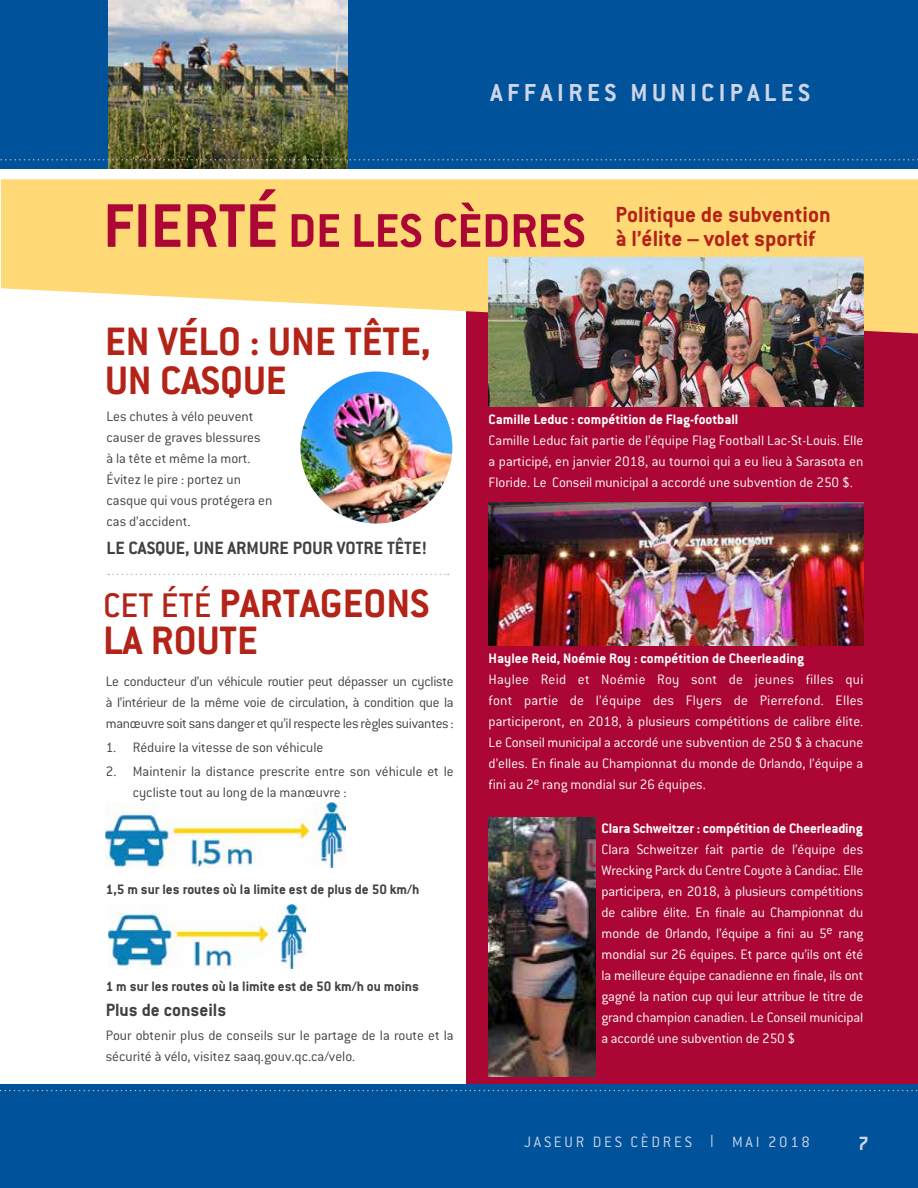
<style>
.page{position:relative;width:918px;height:1188px;background:#fff}
.page>*{position:absolute;margin:0;border:0;box-sizing:border-box;transform-origin:0 0}
.t1{font:700 51.9px "Conduit ITC";color:#ab0634}
.t2{font:700 43.5px/39.6px "Conduit ITC";color:#b32317}
.t3{font:700 27px "Conduit ITC";letter-spacing:.165em;color:#cfd5e9}
.t4{font:700 24px/24px "Conduit ITC";color:#b32317}
.t5{font:700 21px "Conduit ITC";color:#cfd5e9}
.t6{font:700 19.5px "Conduit ITC";color:#414042}
.t7{font:300 16.5px "Conduit ITC";letter-spacing:.165em;color:#cfd5e9}
.t8{font:300 15px/21px "Conduit ITC";color:#fff;text-align:justify}
.t9{font:300 15px/21px "Conduit ITC";color:#414042}
.t10{font:700 15px "Conduit ITC";color:#fff}
.t11{font:700 15px "Conduit ITC";color:#414042}
.s1{font-size:67.5px}
.s2{font-weight:500;font-size:37.5px}
.s3{font-family:"Helvetica"}
</style>
<div class="page">
<div style="left:466px;top:253px;width:452px;height:851px;background:#ab0634"></div>
<div style="left:0;top:0;width:918px;height:169px;background:#00539b"></div>
<img style="left:108px;top:0;width:239px;height:169px">
<svg style="left:0;top:159px;width:918px;height:2px"></svg>
<div style="left:0;top:1084px;width:918px;height:104px;background:#00539b"></div>
<svg style="left:0;top:1090px;width:918px;height:1px"></svg>
<svg style="left:108px;top:574px;width:341px;height:1px"></svg>
<svg style="left:1px;top:179px;width:917px;height:155px;background:#fedd89"></svg>
<img style="left:300px;top:372px;width:152px;height:152px;border-radius:76px">
<img style="left:108px;top:905px;width:197px;height:64px">
<img style="left:105px;top:803px;width:240px;height:64px">
<img style="left:489px;top:258px;width:374px;height:149px">
<img style="left:489px;top:502px;width:374px;height:143px">
<img style="left:489px;top:818px;width:106px;height:259px">
<h3 class="t3" style="left:491px;top:76px;width:321px">AFFAIRES MUNICIPALES</h3>
<h1 class="t1" style="left:103px;top:200px;width:484px"><span class="s1">FIERTÉ</span> DE LES CÈDRES</h1>
<h2 class="t2" style="left:105px;top:321px;width:327px">EN VÉLO : UNE TÊTE,<br>UN CASQUE</h2>
<h3 class="t4" style="left:616px;top:202px;width:217px">Politique de subvention à l’élite – volet sportif</h3>
<p class="t9" style="left:106px;top:406px;width:168px">Les chutes à vélo peuvent causer de graves blessures<br>à la tête et même la mort.<br>Évitez le pire : portez un casque qui vous protégera en cas d’accident.</p>
<h3 class="t6" style="left:106px;top:537px;width:322px">LE CASQUE, UNE ARMURE POUR VOTRE TÊTE!</h3>
<h2 class="t2" style="left:103px;top:584px;width:328px;line-height:37.5px"><span class="s2">CET ÉTÉ</span> PARTAGEONS<br>LA ROUTE</h2>
<p class="t9" style="left:106px;top:671px;width:350px;text-align:justify">Le conducteur d’un véhicule routier peut dépasser un cycliste à l’intérieur de la même voie de circulation, à condition que la manœuvre soit sans danger et qu’il respecte les règles suivantes :</p>
<p class="t9" style="left:106px;top:737px;width:219px">1. Réduire la vitesse de son véhicule</p>
<p class="t9" style="left:133px;top:761px;width:323px;text-indent:-27px">2. Maintenir la distance prescrite entre son véhicule et le cycliste tout au long de la manœuvre :</p>
<p class="t11" style="left:106px;top:881px;width:315px">1,5 m sur les routes où la limite est de plus de 50 km/h</p>
<p class="t11" style="left:106px;top:978px;width:315px">1 m sur les routes où la limite est de 50 km/h ou moins</p>
<h3 class="t6" style="left:106px;top:998px;width:122px">Plus de conseils</h3>
<p class="t9" style="left:106px;top:1025px;width:350px">Pour obtenir plus de conseils sur le partage de la route et la sécurité à vélo, visitez saaq.gouv.qc.ca/velo.</p>
<p class="t10" style="left:489px;top:410px;width:251px">Camille Leduc : compétition de Flag-football</p>
<p class="t8" style="left:489px;top:430px;width:376px">Camille Leduc fait partie de l’équipe Flag Football Lac-St-Louis. Elle a participé, en janvier 2018, au tournoi qui a eu lieu à Sarasota en Floride. Le Conseil municipal a accordé une subvention de 250 $.</p>
<p class="t10" style="left:489px;top:649px;width:317px">Haylee Reid, Noémie Roy : compétition de Cheerleading</p>
<p class="t8" style="left:489px;top:669px;width:376px">Haylee Reid et Noémie Roy sont de jeunes filles qui font partie de l’équipe des Flyers de Pierrefond. Elles participeront, en 2018, à plusieurs compétitions de calibre élite.<br>Le Conseil municipal a accordé une subvention de 250 $ à chacune d’elles. En finale au Championnat du monde de Orlando, l’équipe a fini au 2<sup>e</sup> rang mondial sur 26 équipes.</p>
<p class="t10" style="left:602px;top:820px;width:263px">Clara Schweitzer : compétition de Cheerleading</p>
<p class="t8" style="left:602px;top:839px;width:263px">Clara Schweitzer fait partie de l’équipe des Wrecking Parck du Centre Coyote à Candiac. Elle participera, en 2018, à plusieurs compétitions de calibre élite. En finale au Championnat du monde de Orlando, l’équipe a fini au 5<sup>e</sup> rang mondial sur 26 équipes. Et parce qu’ils ont été la meilleure équipe canadienne en finale, ils ont gagné la nation cup qui leur attribue le titre de grand champion canadien. Le Conseil municipal a accordé une subvention de 250 $</p>
<p class="t7" style="left:524px;top:1133px;width:287px">JASEUR DES CÈDRES <span class="s3">|</span> MAI 2018</p>
<h3 class="t5" style="left:858px;top:1131px;width:12px">7</h3>
</div>
